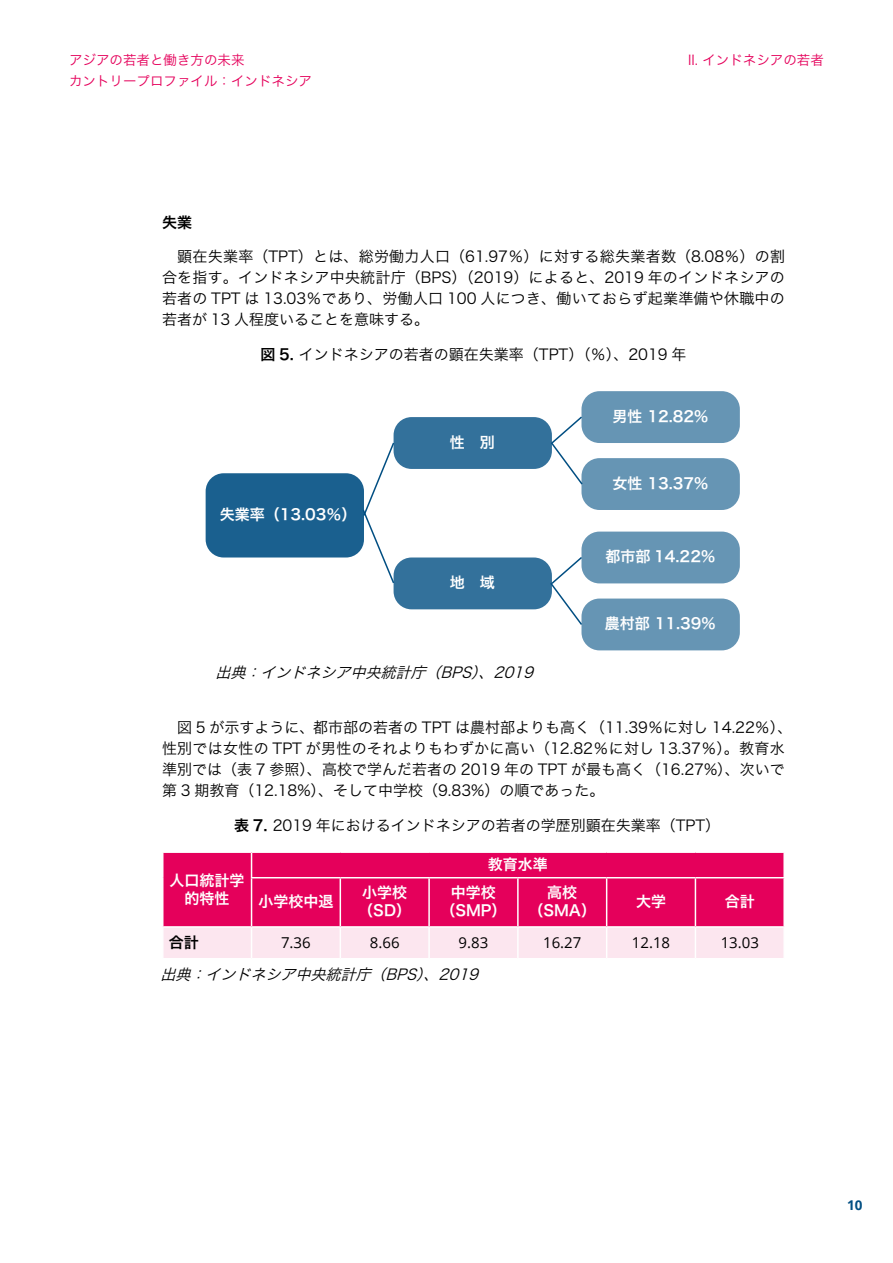
<style>
.page{position:relative;width:893px;height:1263px;background:#fff}
.page>*{position:absolute;margin:0;border:0;box-sizing:border-box;transform-origin:0 0}
.t1{font:15px/21px "Hira Kaku Std W3";color:#000;text-align:justify}
.t2{font:15px/18px "Hira Kaku Std W6";color:#fff;text-align:center}
.t3{font:italic 15px "Hira Kaku Std W3";color:#000}
.t4{font:15px "Open Sans";color:#000}
.t5{font:15px "Hira Kaku Std W6";color:#000}
.t6{font:13.5px/21.3px "Hira Kaku Std W3";color:#e5005b}
.t7{font:700 13.5px "Open Sans";color:#004e82}
.s1{font-family:"Hira Kaku Std W6"}
</style>
<div class="page">
<div style="left:163px;top:853px;width:620px;height:73px;background:#e5005b"></div>
<div style="left:163px;top:928px;width:620px;height:30px;background:#fce6ef"></div>
<svg style="left:251px;top:853px;width:1px;height:24px"></svg>
<hr style="left:251px;top:877px;width:89px;height:1px;background:#fff">
<hr style="left:251px;top:878px;width:1px;height:48px;background:#fff">
<hr style="left:340px;top:877px;width:89px;height:1px;background:#fff">
<hr style="left:340px;top:878px;width:1px;height:48px;background:#fff">
<hr style="left:429px;top:877px;width:89px;height:1px;background:#fff">
<hr style="left:428px;top:878px;width:2px;height:48px;background:#fff">
<hr style="left:518px;top:877px;width:89px;height:1px;background:#fff">
<hr style="left:517px;top:878px;width:2px;height:48px;background:#fff">
<hr style="left:607px;top:877px;width:88px;height:1px;background:#fff">
<hr style="left:606px;top:878px;width:1px;height:48px;background:#fff">
<hr style="left:695px;top:877px;width:90px;height:1px;background:#fff">
<hr style="left:695px;top:878px;width:1px;height:48px;background:#fff">
<hr style="left:251px;top:928px;width:1px;height:30px;background:#fff">
<hr style="left:340px;top:928px;width:1px;height:30px;background:#fff">
<hr style="left:428px;top:928px;width:2px;height:30px;background:#fff">
<hr style="left:517px;top:928px;width:2px;height:30px;background:#fff">
<hr style="left:606px;top:928px;width:1px;height:30px;background:#fff">
<hr style="left:695px;top:928px;width:1px;height:30px;background:#fff">
<div style="left:206px;top:473px;width:158px;height:84px;background:#1a608f;border-radius:18px"></div>
<div style="left:394px;top:417px;width:158px;height:52px;background:#33719b;border-radius:18px"></div>
<div style="left:581px;top:391px;width:159px;height:52px;background:#6695b4;border-radius:18px"></div>
<div style="left:581px;top:532px;width:159px;height:51px;background:#6695b4;border-radius:18px"></div>
<div style="left:581px;top:458px;width:159px;height:52px;background:#6695b4;border-radius:18px"></div>
<div style="left:581px;top:598px;width:159px;height:52px;background:#6695b4;border-radius:18px"></div>
<div style="left:394px;top:557px;width:158px;height:52px;background:#33719b;border-radius:18px"></div>
<svg style="left:361px;top:441px;width:34px;height:144px"></svg>
<svg style="left:549px;top:415px;width:35px;height:71px"></svg>
<svg style="left:549px;top:555px;width:35px;height:72px"></svg>
<p class="t6" style="left:69px;top:49px;width:244px">アジアの若者と働き方の未来<br>カントリープロファイル：インドネシア</p>
<p class="t6" style="left:688px;top:49px;width:137px">II. インドネシアの若者</p>
<p class="t5" style="left:162px;top:211px;width:31px">失業</p>
<p class="t1" style="left:162px;top:246px;width:624px">　顕在失業率（TPT）とは、総労働力人口（61.97％）に対する総失業者数（8.08％）の割合を指す。インドネシア中央統計庁（BPS）（2019）によると、2019 年のインドネシアの若者の TPT は 13.03％であり、労働人口 100 人につき、働いておらず起業準備や休職中の若者が 13 人程度いることを意味する。</p>
<p class="t1" style="left:260px;top:343px;width:428px"><span class="s1">図 5.</span> インドネシアの若者の顕在失業率（TPT）（％）、2019 年</p>
<p class="t2" style="left:220px;top:506px;width:138px">失業率（13.03％）</p>
<p class="t2" style="left:450px;top:434px;width:46px">性　別</p>
<p class="t2" style="left:450px;top:574px;width:46px">地　域</p>
<p class="t3" style="left:215px;top:661px;width:325px">出典：インドネシア中央統計庁（BPS）、2019</p>
<p class="t2" style="left:612px;top:408px;width:97px">男性 12.82%</p>
<p class="t2" style="left:612px;top:475px;width:97px">女性 13.37%</p>
<p class="t2" style="left:605px;top:548px;width:111px">都市部 14.22%</p>
<p class="t2" style="left:605px;top:615px;width:112px">農村部 11.39%</p>
<p class="t1" style="left:162px;top:717px;width:632px;text-align:left">　図 5 が示すように、都市部の若者の TPT は農村部よりも高く（11.39％に対し 14.22％）、性別では女性の TPT が男性のそれよりもわずかに高い（12.82％に対し 13.37％）。教育水準別では（表 7 参照）、高校で学んだ若者の 2019 年の TPT が最も高く（16.27%）、次いで第 3 期教育（12.18%）、そして中学校（9.83%）の順であった。</p>
<p class="t1" style="left:234px;top:814px;width:488px"><span class="s1">表 7.</span> 2019 年におけるインドネシアの若者の学歴別顕在失業率（TPT）</p>
<p class="t2" style="left:170px;top:871px;width:76px">人口統計学的特性</p>
<p class="t2" style="left:488px;top:856px;width:61px">教育水準</p>
<p class="t2" style="left:258px;top:893px;width:76px">小学校中退</p>
<p class="t2" style="left:358px;top:884px;width:54px;text-align:left">小学校（SD）</p>
<p class="t2" style="left:440px;top:884px;width:68px">中学校（SMP）</p>
<p class="t2" style="left:528px;top:884px;width:69px">高校（SMA）</p>
<p class="t2" style="left:636px;top:893px;width:31px">大学</p>
<p class="t2" style="left:725px;top:893px;width:31px">合計</p>
<p class="t5" style="left:169px;top:931px;width:32px">合計</p>
<p class="t4" style="left:281px;top:932px;width:31px">7.36</p>
<p class="t4" style="left:370px;top:932px;width:31px">8.66</p>
<p class="t4" style="left:459px;top:932px;width:31px">9.83</p>
<p class="t4" style="left:543px;top:932px;width:40px">16.27</p>
<p class="t4" style="left:632px;top:932px;width:40px">12.18</p>
<p class="t4" style="left:721px;top:932px;width:40px">13.03</p>
<p class="t3" style="left:160px;top:963px;width:325px">出典：インドネシア中央統計庁（BPS）、2019</p>
<p class="t7" style="left:847px;top:1195px;width:17px">10</p>
</div>
